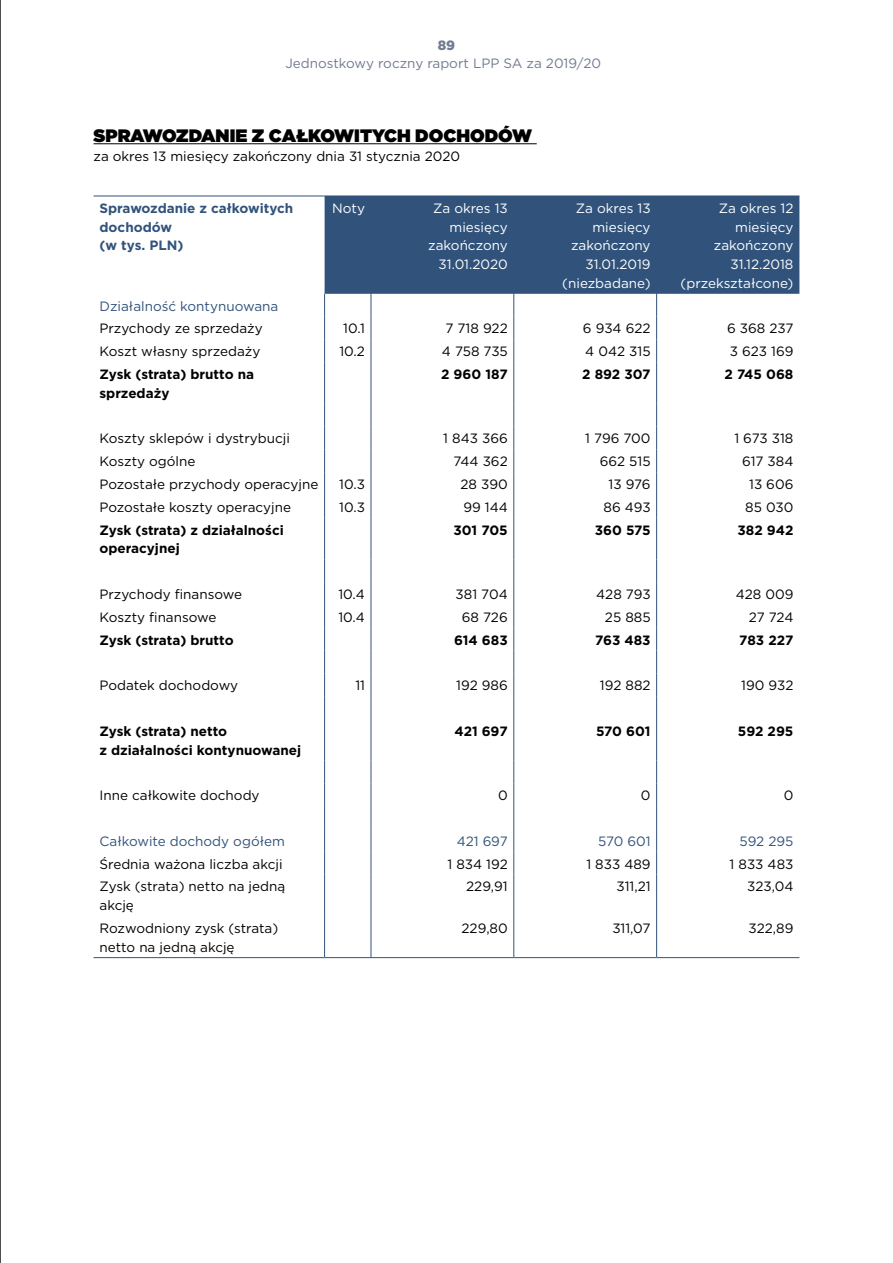
<style>
.page{position:relative;width:893px;height:1263px;background:#fff}
.page>*{position:absolute;margin:0;border:0;box-sizing:border-box;transform-origin:0 0}
.t1{font:900 18px "Gotham";color:#000}
.t2{font:13.5px/18.8px "Gotham";color:#000}
.t3{font:700 13.5px/18.8px "Gotham";color:#000}
.t4{font:13.5px/18.8px "Gotham";color:#fff;text-align:right}
.t5{font:13.5px "Gotham";color:#31537b}
.t6{font:700 13.5px/18.8px "Gotham";color:#31537b}
.t7{font:13.5px "Gotham";color:#717b91}
.t8{font:900 13.5px "Gotham";color:#717b91}
</style>
<div class="page">
<hr style="left:94px;top:143px;width:443px;height:1px;background:#000">
<div style="left:325px;top:197px;width:474px;height:97px;background:#31537b"></div>
<hr style="left:94px;top:196px;width:231px;height:1px;background:#31537b">
<hr style="left:325px;top:196px;width:46px;height:1px;background:#31537b">
<hr style="left:371px;top:196px;width:1px;height:98px;background:#31537b">
<hr style="left:371px;top:196px;width:143px;height:1px;background:#31537b">
<hr style="left:513px;top:196px;width:1px;height:98px;background:#31537b">
<hr style="left:514px;top:196px;width:143px;height:1px;background:#31537b">
<hr style="left:657px;top:196px;width:142px;height:1px;background:#31537b">
<svg style="left:324px;top:294px;width:1px;height:68px"></svg>
<hr style="left:324px;top:362px;width:1px;height:42px;background:#31537b">
<svg style="left:324px;top:404px;width:1px;height:114px"></svg>
<hr style="left:324px;top:518px;width:1px;height:41px;background:#31537b">
<hr style="left:324px;top:719px;width:1px;height:41px;background:#31537b">
<svg style="left:324px;top:760px;width:1px;height:114px"></svg>
<hr style="left:324px;top:874px;width:1px;height:42px;background:#31537b">
<hr style="left:324px;top:916px;width:1px;height:41px;background:#31537b">
<svg style="left:371px;top:294px;width:1px;height:68px"></svg>
<hr style="left:371px;top:362px;width:1px;height:42px;background:#31537b">
<svg style="left:371px;top:404px;width:1px;height:114px"></svg>
<hr style="left:371px;top:518px;width:1px;height:41px;background:#31537b">
<hr style="left:371px;top:719px;width:1px;height:41px;background:#31537b">
<svg style="left:371px;top:760px;width:1px;height:114px"></svg>
<hr style="left:371px;top:874px;width:1px;height:42px;background:#31537b">
<hr style="left:371px;top:916px;width:1px;height:41px;background:#31537b">
<svg style="left:513px;top:294px;width:1px;height:68px"></svg>
<hr style="left:513px;top:362px;width:1px;height:42px;background:#31537b">
<svg style="left:513px;top:404px;width:1px;height:114px"></svg>
<hr style="left:513px;top:518px;width:1px;height:41px;background:#31537b">
<hr style="left:513px;top:719px;width:1px;height:41px;background:#31537b">
<svg style="left:513px;top:760px;width:1px;height:114px"></svg>
<hr style="left:513px;top:874px;width:1px;height:42px;background:#31537b">
<hr style="left:513px;top:916px;width:1px;height:41px;background:#31537b">
<hr style="left:94px;top:957px;width:231px;height:1px;background:#31537b">
<hr style="left:325px;top:957px;width:46px;height:1px;background:#31537b">
<hr style="left:371px;top:957px;width:143px;height:1px;background:#31537b">
<hr style="left:514px;top:957px;width:143px;height:1px;background:#31537b">
<hr style="left:657px;top:957px;width:142px;height:1px;background:#31537b">
<hr style="left:656px;top:196px;width:1px;height:98px;background:#31537b">
<svg style="left:656px;top:294px;width:1px;height:68px"></svg>
<hr style="left:656px;top:362px;width:1px;height:42px;background:#31537b">
<svg style="left:656px;top:404px;width:1px;height:114px"></svg>
<hr style="left:656px;top:518px;width:1px;height:41px;background:#31537b">
<hr style="left:656px;top:719px;width:1px;height:41px;background:#31537b">
<svg style="left:656px;top:760px;width:1px;height:114px"></svg>
<hr style="left:656px;top:874px;width:1px;height:42px;background:#31537b">
<hr style="left:656px;top:916px;width:1px;height:41px;background:#31537b">
<svg style="left:324px;top:559px;width:1px;height:160px"></svg>
<svg style="left:371px;top:559px;width:1px;height:160px"></svg>
<svg style="left:513px;top:559px;width:1px;height:160px"></svg>
<svg style="left:656px;top:559px;width:1px;height:160px"></svg>
<hr style="left:0;top:0;width:1px;height:1263px;background:#000">
<p class="t8" style="left:438px;top:36px;width:19px">89</p>
<p class="t7" style="left:285px;top:55px;width:317px">Jednostkowy roczny raport LPP SA za 2019/20</p>
<h1 class="t1" style="left:94px;top:123px;width:440px">SPRAWOZDANIE Z CAŁKOWITYCH DOCHODÓW</h1>
<p class="t2" style="left:94px;top:146px;width:368px">za okres 13 miesięcy zakończony dnia 31 stycznia 2020</p>
<p class="t6" style="left:100px;top:199px;width:195px">Sprawozdanie z całkowitych dochodów<br>(w tys. PLN)</p>
<p class="t4" style="left:332px;top:198px;width:34px">Noty</p>
<p class="t4" style="left:428px;top:198px;width:81px">Za okres 13 miesięcy zakończony<br>31.01.2020</p>
<p class="t4" style="left:562px;top:198px;width:90px">Za okres 13 miesięcy zakończony<br>31.01.2019 (niezbadane)</p>
<p class="t4" style="left:681px;top:198px;width:114px">Za okres 12 miesięcy zakończony<br>31.12.2018 (przekształcone)</p>
<p class="t5" style="left:100px;top:297px;width:180px">Działalność kontynuowana</p>
<p class="t2" style="left:100px;top:319px;width:165px">Przychody ze sprzedaży</p>
<p class="t2" style="left:343px;top:319px;width:23px">10.1</p>
<p class="t2" style="left:445px;top:319px;width:64px">7 718 922</p>
<p class="t2" style="left:583px;top:319px;width:69px">6 934 622</p>
<p class="t2" style="left:727px;top:319px;width:68px">6 368 237</p>
<p class="t2" style="left:100px;top:342px;width:162px">Koszt własny sprzedaży</p>
<p class="t2" style="left:339px;top:342px;width:27px">10.2</p>
<p class="t2" style="left:442px;top:342px;width:67px">4 758 735</p>
<p class="t2" style="left:585px;top:342px;width:67px">4 042 315</p>
<p class="t2" style="left:730px;top:342px;width:65px">3 623 169</p>
<p class="t3" style="left:100px;top:365px;width:156px">Zysk (strata) brutto na sprzedaży</p>
<p class="t3" style="left:441px;top:365px;width:68px">2 960 187</p>
<p class="t3" style="left:582px;top:365px;width:70px">2 892 307</p>
<p class="t3" style="left:725px;top:365px;width:70px">2 745 068</p>
<p class="t2" style="left:100px;top:429px;width:192px">Koszty sklepów i dystrybucji</p>
<p class="t2" style="left:443px;top:429px;width:66px">1 843 366</p>
<p class="t2" style="left:585px;top:429px;width:67px">1 796 700</p>
<p class="t2" style="left:734px;top:429px;width:61px">1 673 318</p>
<p class="t2" style="left:100px;top:452px;width:97px">Koszty ogólne</p>
<p class="t2" style="left:454px;top:452px;width:56px">744 362</p>
<p class="t2" style="left:600px;top:452px;width:52px">662 515</p>
<p class="t2" style="left:742px;top:452px;width:53px">617 384</p>
<p class="t2" style="left:100px;top:474px;width:220px">Pozostałe przychody operacyjne</p>
<p class="t2" style="left:339px;top:474px;width:27px">10.3</p>
<p class="t2" style="left:461px;top:474px;width:49px">28 390</p>
<p class="t2" style="left:608px;top:474px;width:44px">13 976</p>
<p class="t2" style="left:749px;top:474px;width:46px">13 606</p>
<p class="t2" style="left:100px;top:497px;width:193px">Pozostałe koszty operacyjne</p>
<p class="t2" style="left:339px;top:497px;width:27px">10.3</p>
<p class="t2" style="left:463px;top:497px;width:46px">99 144</p>
<p class="t2" style="left:603px;top:497px;width:49px">86 493</p>
<p class="t2" style="left:745px;top:497px;width:50px">85 030</p>
<p class="t3" style="left:100px;top:520px;width:186px">Zysk (strata) z działalności operacyjnej</p>
<p class="t3" style="left:453px;top:520px;width:56px">301 705</p>
<p class="t3" style="left:595px;top:520px;width:57px">360 575</p>
<p class="t3" style="left:737px;top:520px;width:57px">382 942</p>
<p class="t2" style="left:100px;top:584px;width:144px">Przychody finansowe</p>
<p class="t2" style="left:338px;top:584px;width:28px">10.4</p>
<p class="t2" style="left:456px;top:584px;width:54px">381 704</p>
<p class="t2" style="left:596px;top:584px;width:56px">428 793</p>
<p class="t2" style="left:736px;top:584px;width:59px">428 009</p>
<p class="t2" style="left:100px;top:607px;width:118px">Koszty finansowe</p>
<p class="t2" style="left:338px;top:607px;width:28px">10.4</p>
<p class="t2" style="left:462px;top:607px;width:47px">68 726</p>
<p class="t2" style="left:605px;top:607px;width:47px">25 885</p>
<p class="t2" style="left:749px;top:607px;width:46px">27 724</p>
<p class="t3" style="left:100px;top:630px;width:136px">Zysk (strata) brutto</p>
<p class="t3" style="left:454px;top:630px;width:55px">614 683</p>
<p class="t3" style="left:595px;top:630px;width:57px">763 483</p>
<p class="t3" style="left:739px;top:630px;width:56px">783 227</p>
<p class="t2" style="left:100px;top:676px;width:140px">Podatek dochodowy</p>
<p class="t2" style="left:355px;top:676px;width:11px">11</p>
<p class="t2" style="left:456px;top:676px;width:53px">192 986</p>
<p class="t2" style="left:600px;top:676px;width:52px">192 882</p>
<p class="t2" style="left:741px;top:676px;width:54px">190 932</p>
<p class="t3" style="left:100px;top:721px;width:203px">Zysk (strata) netto<br>z działalności kontynuowanej</p>
<p class="t3" style="left:454px;top:721px;width:55px">421 697</p>
<p class="t3" style="left:596px;top:721px;width:56px">570 601</p>
<p class="t3" style="left:738px;top:721px;width:57px">592 295</p>
<p class="t2" style="left:100px;top:786px;width:162px">Inne całkowite dochody</p>
<p class="t2" style="left:498px;top:786px;width:11px">0</p>
<p class="t2" style="left:641px;top:786px;width:11px">0</p>
<p class="t2" style="left:784px;top:786px;width:11px">0</p>
<p class="t5" style="left:100px;top:832px;width:187px">Całkowite dochody ogółem</p>
<p class="t5" style="left:457px;top:832px;width:53px">421 697</p>
<p class="t5" style="left:598px;top:832px;width:54px">570 601</p>
<p class="t5" style="left:739px;top:832px;width:55px">592 295</p>
<p class="t2" style="left:100px;top:854px;width:184px">Średnia ważona liczba akcji</p>
<p class="t2" style="left:447px;top:854px;width:62px">1 834 192</p>
<p class="t2" style="left:586px;top:854px;width:66px">1 833 489</p>
<p class="t2" style="left:730px;top:854px;width:65px">1 833 483</p>
<p class="t2" style="left:100px;top:877px;width:187px">Zysk (strata) netto na jedną akcję</p>
<p class="t2" style="left:466px;top:877px;width:43px">229,91</p>
<p class="t2" style="left:616px;top:877px;width:36px">311,21</p>
<p class="t2" style="left:747px;top:877px;width:48px">323,04</p>
<p class="t2" style="left:100px;top:918px;width:180px">Rozwodniony zysk (strata) netto na jedną akcję</p>
<p class="t2" style="left:462px;top:918px;width:48px">229,80</p>
<p class="t2" style="left:612px;top:918px;width:40px">311,07</p>
<p class="t2" style="left:748px;top:918px;width:46px">322,89</p>
</div>
